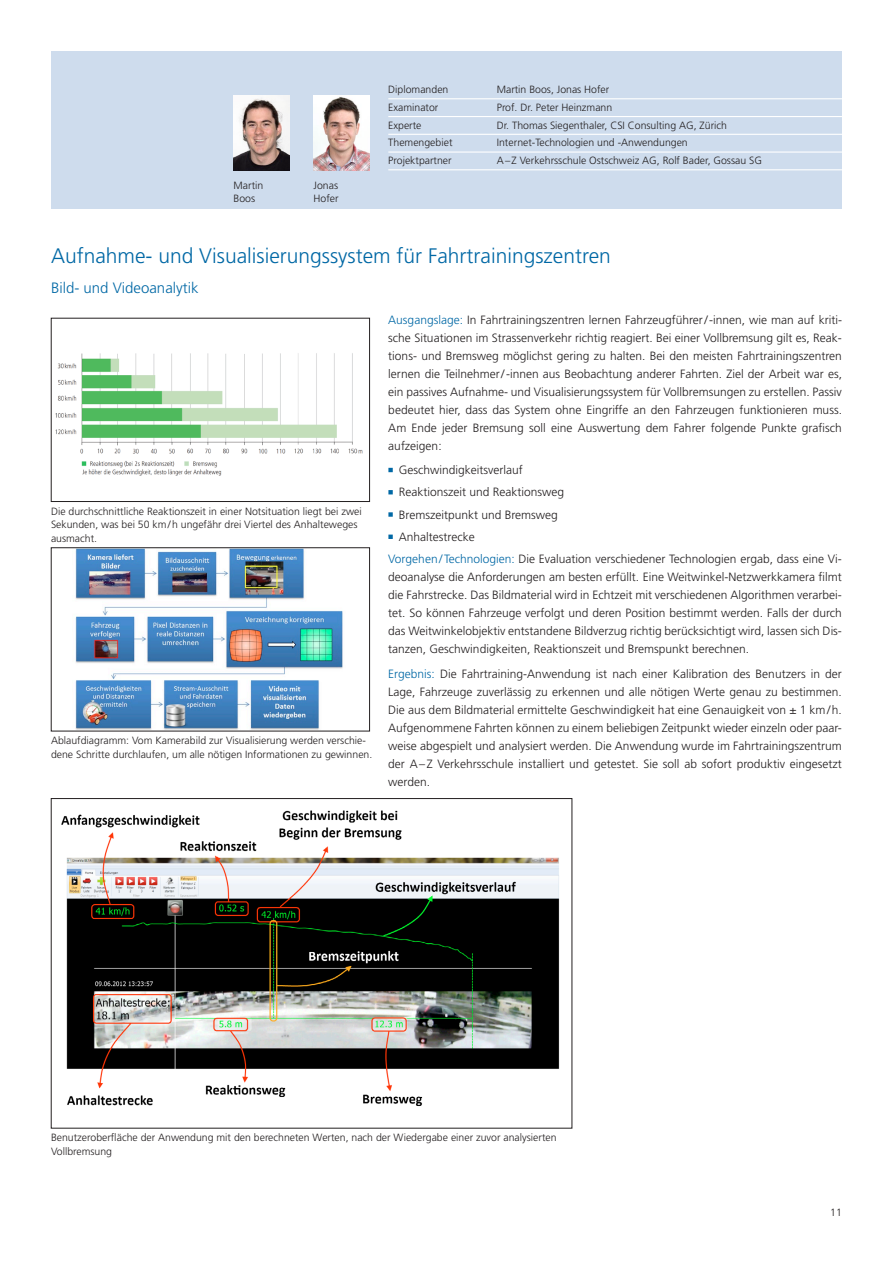
<style>
.page{position:relative;width:893px;height:1263px;background:#fff}
.page>*{position:absolute;margin:0;border:0;box-sizing:border-box;transform-origin:0 0}
.t1{font:300 21px "Frutiger LT Pro";color:#0068a5}
.t2{font:300 15px "Frutiger LT Pro";color:#0068a5}
.t3{font:300 12px/18px "Frutiger LT Pro";color:#231f20;text-align:justify}
.t4{font:300 10.5px/13.5px "Frutiger LT Pro";color:#231f20}
.s1{color:#0068a5}
</style>
<div class="page">
<div style="left:51px;top:51px;width:791px;height:157px;background:#cedced"></div>
<img style="left:55px;top:353px;width:308px;height:123px">
<div style="left:51px;top:318px;width:319px;height:184px;border:1px solid #231f20"></div>
<svg style="left:388px;top:468px;width:5px;height:4px"></svg>
<svg style="left:388px;top:490px;width:5px;height:4px"></svg>
<svg style="left:388px;top:512px;width:5px;height:5px"></svg>
<svg style="left:388px;top:535px;width:5px;height:4px"></svg>
<img style="left:75px;top:549px;width:268px;height:180px">
<div style="left:51px;top:547px;width:319px;height:184px;border:1px solid #231f20"></div>
<img style="left:61px;top:810px;width:499px;height:296px">
<hr style="left:388px;top:98px;width:454px;height:1px;background:#fff">
<hr style="left:388px;top:116px;width:454px;height:1px;background:#fff">
<hr style="left:388px;top:134px;width:454px;height:1px;background:#fff">
<hr style="left:388px;top:151px;width:454px;height:2px;background:#fff">
<hr style="left:388px;top:169px;width:454px;height:1px;background:#fff">
<img style="left:234px;top:95px;width:56px;height:75px">
<img style="left:314px;top:95px;width:56px;height:75px">
<p class="t4" style="left:234px;top:178px;width:31px">Martin<br>Boos</p>
<p class="t4" style="left:314px;top:178px;width:27px">Jonas<br>Hofer</p>
<p class="t4" style="left:388px;top:83px;width:62px">Diplomanden</p>
<p class="t4" style="left:497px;top:83px;width:114px">Martin Boos, Jonas Hofer</p>
<p class="t4" style="left:388px;top:101px;width:52px">Examinator</p>
<p class="t4" style="left:497px;top:101px;width:117px">Prof. Dr. Peter Heinzmann</p>
<p class="t4" style="left:388px;top:118px;width:35px">Experte</p>
<p class="t4" style="left:497px;top:118px;width:232px">Dr. Thomas Siegenthaler, CSI Consulting AG, Zürich</p>
<p class="t4" style="left:388px;top:136px;width:66px">Themengebiet</p>
<p class="t4" style="left:497px;top:136px;width:193px">Internet-Technologien und -Anwendungen</p>
<p class="t4" style="left:388px;top:154px;width:65px">Projektpartner</p>
<p class="t4" style="left:497px;top:154px;width:267px">A–Z Verkehrsschule Ostschweiz AG, Rolf Bader, Gossau SG</p>
<h1 class="t1" style="left:51px;top:243px;width:561px">Aufnahme- und Visualisierungssystem für Fahrtrainingszentren</h1>
<p class="t2" style="left:51px;top:279px;width:149px">Bild- und Videoanalytik</p>
<p class="t4" style="left:51px;top:504px;width:312px">Die durchschnittliche Reaktionszeit in einer Notsituation liegt bei zwei<br>Sekunden, was bei 50 km/h ungefähr drei Viertel des Anhalteweges ausmacht.</p>
<p class="t4" style="left:51px;top:734px;width:323px">Ablaufdiagramm: Vom Kamerabild zur Visualisierung werden verschie&shy;dene Schritte durchlaufen, um alle nötigen Informationen zu gewinnen.</p>
<p class="t3" style="left:388px;top:311px;width:455px"><span class="s1">Ausgangslage:</span> In Fahrtrainingszentren lernen Fahrzeugführer/-innen, wie man auf kriti&shy;sche Situationen im Strassenverkehr richtig reagiert. Bei einer Vollbremsung gilt es, Reak&shy;tions- und Bremsweg möglichst gering zu halten. Bei den meisten Fahrtrainingszentren lernen die Teilnehmer/-innen aus Beobachtung anderer Fahrten. Ziel der Arbeit war es, ein passives Aufnahme- und Visualisierungssystem für Vollbremsungen zu erstellen. Passiv bedeutet hier, dass das System ohne Eingriffe an den Fahrzeugen funktionieren muss.<br>Am Ende jeder Bremsung soll eine Auswertung dem Fahrer folgende Punkte grafisch aufzeigen:</p>
<p class="t3" style="left:388px;top:459px;width:455px;line-height:22.2px;text-align:left"><sup>.</sup> Geschwindigkeitsverlauf<br><sup>.</sup> Reaktionszeit und Reaktionsweg<br><sup>.</sup> Bremszeitpunkt und Bremsweg<br><sup>.</sup> Anhaltestrecke<br><span class="s1">Vorgehen/Technologien:</span> Die Evaluation verschiedener Technologien ergab, dass eine Vi-</p>
<p class="t3" style="left:388px;top:568px;width:455px">deoanalyse die Anforderungen am besten erfüllt. Eine Weitwinkel-Netzwerkkamera filmt die Fahrstrecke. Das Bildmaterial wird in Echtzeit mit verschiedenen Algorithmen verarbei&shy;tet. So können Fahrzeuge verfolgt und deren Position bestimmt werden. Falls der durch das Weitwinkelobjektiv entstandene Bildverzug richtig berücksichtigt wird, lassen sich Dis&shy;tanzen, Geschwindigkeiten, Reaktionszeit und Bremspunkt berechnen.</p>
<p class="t3" style="left:388px;top:664px;width:455px"><span class="s1">Ergebnis:</span> Die Fahrtraining-Anwendung ist nach einer Kalibration des Benutzers in der Lage, Fahrzeuge zuverlässig zu erkennen und alle nötigen Werte genau zu bestimmen.<br>Die aus dem Bildmaterial ermittelte Geschwindigkeit hat eine Genauigkeit von ± 1 km/h.<br>Aufgenommene Fahrten können zu einem beliebigen Zeitpunkt wieder einzeln oder paar&shy;weise abgespielt und analysiert werden. Die Anwendung wurde im Fahrtrainingszentrum der A–Z Verkehrsschule installiert und getestet. Sie soll ab sofort produktiv eingesetzt werden.</p>
<p class="t4" style="left:51px;top:1131px;width:507px">Benutzeroberfläche der Anwendung mit den berechneten Werten, nach der Wiedergabe einer zuvor analysierten<br>Vollbremsung</p>
<p class="t4" style="left:830px;top:1206px;width:13px">11</p>
</div>
